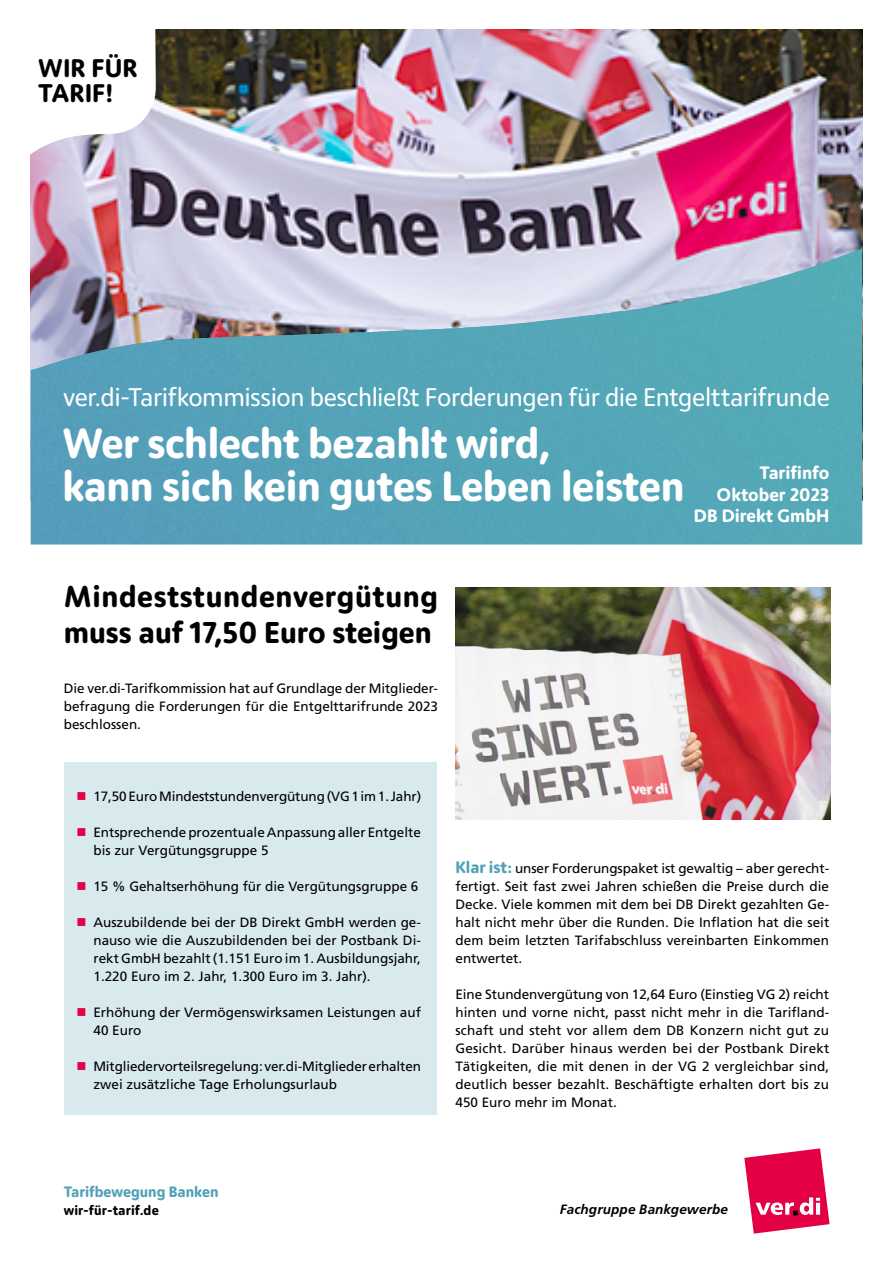
<style>
.page{position:relative;width:893px;height:1263px;background:#fff}
.page>*{position:absolute;margin:0;border:0;box-sizing:border-box;transform-origin:0 0}
.Ü3{font:700 42px "Moniker Basic";letter-spacing:-.01em;color:#fff}
.Ü3-2{font:700 30px/36px "Moniker Basic";letter-spacing:.015em;color:#000}
.Ü1{font:25.5px "Moniker Basic";letter-spacing:-.015em;color:#fff}
.Normal_text{font:700 25.5px "Moniker Basic";color:#000}
.Normal_text-2{font:700 18px "Moniker Basic";color:#fff}
.t1{font:700 15px "Moniker Basic";color:#52a1b7}
.Normal_text-3{font:13.5px/18px "Frutiger LT Std";color:#000;text-align:justify}
.Normal_text-4{font:italic 700 13.5px "Frutiger LT Std";letter-spacing:.01em;color:#000}
.t2{font:700 13.5px "Moniker Basic";letter-spacing:.01em;color:#000}
.s1{font-family:"Moniker Basic";font-weight:700;font-size:16.5px;color:#52a1b7}
</style>
<div class="page">
<div style="left:65px;top:762px;width:372px;height:353px;background:#d9eaef"></div>
<svg style="left:744px;top:1148px;width:86px;height:85px"></svg>
<img style="left:31px;top:30px;width:831px;height:219px">
<img style="left:31px;top:249px;width:831px;height:295px">
<svg style="left:31px;top:29px;width:125px;height:125px"></svg>
<div style="left:37px;top:50px;width:107px;height:66px;background:#fff"></div>
<div style="left:36px;top:47px;width:106px;height:66px;background:#fff"></div>
<img style="left:456px;top:587px;width:374px;height:232px">
<p class="Normal_text" style="left:38px;top:50px;width:101px">WIR FÜR</p>
<p class="Normal_text" style="left:38px;top:76px;width:77px">TARIF!</p>
<p class="Normal_text" style="left:40px;top:53px;width:101px">WIR FÜR</p>
<p class="Normal_text" style="left:40px;top:79px;width:77px">TARIF!</p>
<p class="Ü1" style="left:63px;top:381px;width:768px">ver.di-Tarifkommission beschließt Forderungen für die Entgelttarifrunde</p>
<p class="Ü3" style="left:63px;top:414px;width:490px">Wer schlecht bezahlt wird,</p>
<p class="Ü3" style="left:63px;top:458px;width:624px">kann sich kein gutes Leben leisten</p>
<p class="Normal_text-2" style="left:760px;top:460px;width:71px">Tarifinfo</p>
<p class="Normal_text-2" style="left:716px;top:482px;width:114px">Oktober 2023</p>
<p class="Normal_text-2" style="left:694px;top:503px;width:137px">DB Direkt GmbH</p>
<p class="Ü3-2" style="left:64px;top:577px;width:376px">Mindeststundenvergütung muss auf 17,50 Euro steigen</p>
<p class="Normal_text-3" style="left:64px;top:679px;width:376px">Die ver.di-Tarifkommission hat auf Grundlage der Mitglieder&shy;befragung die Forderungen für die Entgelttarifrunde 2023 beschlossen.</p>
<p class="Normal_text-3" style="left:93px;top:787px;width:329px">17,50 Euro Mindeststundenvergütung (VG 1 im 1. Jahr)</p>
<p class="Normal_text-3" style="left:93px;top:823px;width:329px">Entsprechende prozentuale Anpassung aller Entgelte bis zur Vergütungsgruppe 5</p>
<p class="Normal_text-3" style="left:93px;top:877px;width:327px">15 % Gehaltserhöhung für die Vergütungsgruppe 6</p>
<p class="Normal_text-3" style="left:93px;top:913px;width:329px">Auszubildende bei der DB Direkt GmbH werden ge&shy;nauso wie die Auszubildenden bei der Postbank Di&shy;rekt GmbH bezahlt (1.151 Euro im 1. Ausbildungsjahr, 1.220 Euro im 2. Jahr, 1.300 Euro im 3. Jahr).</p>
<p class="Normal_text-3" style="left:93px;top:1003px;width:329px">Erhöhung der Vermögenswirksamen Leistungen auf<br>40 Euro</p>
<p class="Normal_text-3" style="left:93px;top:1057px;width:329px">Mitgliedervorteilsregelung: ver.di-Mitglieder erhalten zwei zusätzliche Tage Erholungsurlaub</p>
<p class="t1" style="left:64px;top:1182px;width:156px">Tarifbewegung Banken</p>
<p class="t2" style="left:64px;top:1201px;width:97px">wir-für-tarif.de</p>
<p class="Normal_text-3" style="left:455px;top:859px;width:375px"><span class="s1">Klar ist:</span> unser Forderungspaket ist gewaltig – aber gerecht&shy;fertigt. Seit fast zwei Jahren schießen die Preise durch die Decke. Viele kommen mit dem bei DB Direkt gezahlten Ge&shy;halt nicht mehr über die Runden. Die Inflation hat die seit dem beim letzten Tarifabschluss vereinbarten Einkommen entwertet.</p>
<p class="Normal_text-3" style="left:455px;top:985px;width:375px">Eine Stundenvergütung von 12,64 Euro (Einstieg VG 2) reicht hinten und vorne nicht, passt nicht mehr in die Tarifland&shy;schaft und steht vor allem dem DB Konzern nicht gut zu Gesicht. Darüber hinaus werden bei der Postbank Direkt Tätigkeiten, die mit denen in der VG 2 vergleichbar sind, deutlich besser bezahlt. Beschäftigte erhalten dort bis zu 450 Euro mehr im Monat.</p>
<p class="Normal_text-4" style="left:560px;top:1201px;width:170px">Fachgruppe Bankgewerbe</p>
</div>
